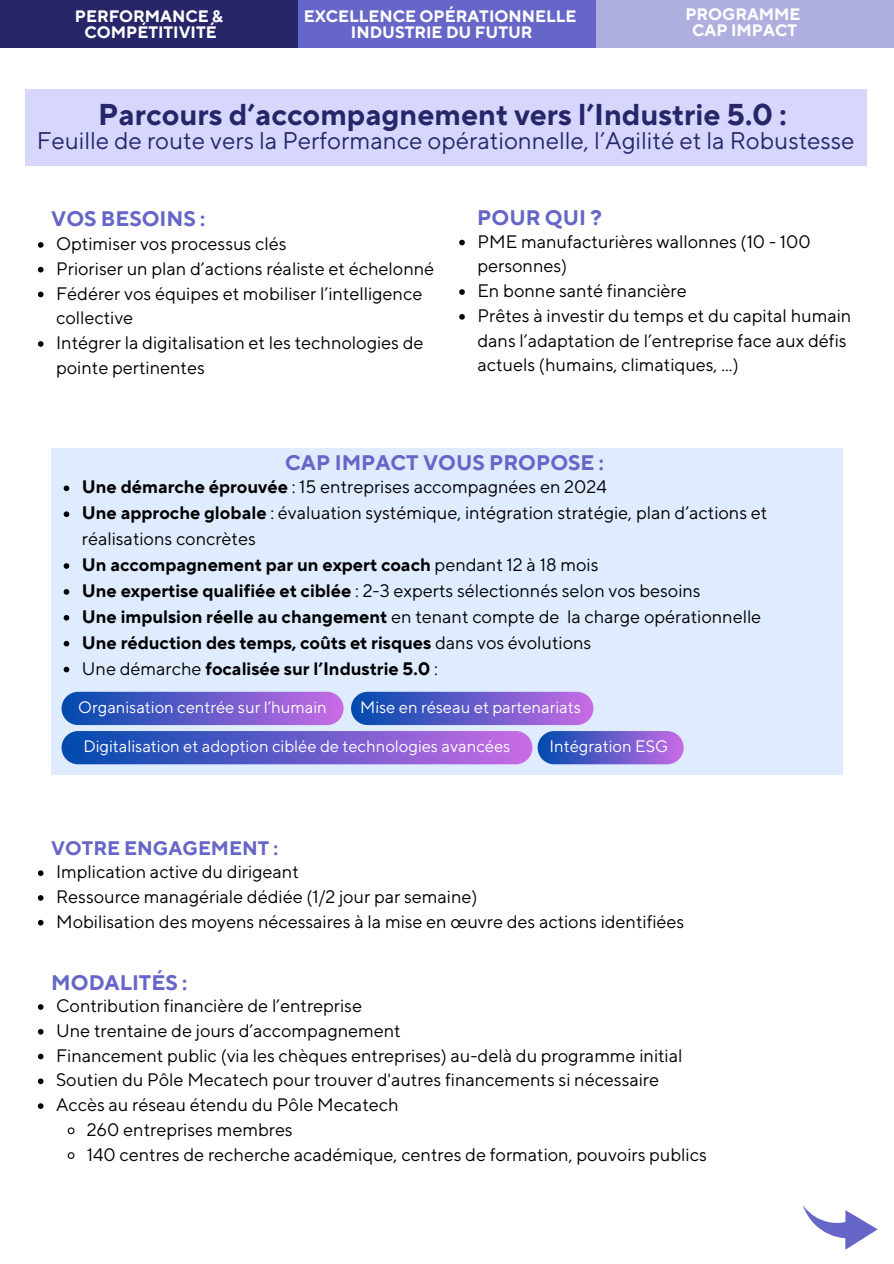
<style>
.page{position:relative;width:894px;height:1264px;background:#fff}
.page>*{position:absolute;margin:0;border:0;box-sizing:border-box;transform-origin:0 0}
.t1{font:700 30px "TT Norms Pro";color:#262668}
.t2{font:24px "TT Norms Pro";color:#262668}
.t3{font:700 21px "TT Norms Pro";color:#6666c9}
.t4{font:700 19.5px "TT Norms Pro";color:#6666c9}
.t5{font:18px/24.8px "TT Norms Pro";color:#000}
.t6{font:700 18px "TT Norms Pro";color:#000}
.t7{font:16.5px "TT Norms Pro";color:#fff}
.t8{font:700 16.5px/15.8px "TT Norms Pro";color:#fff;text-align:center}
.s1{color:#262669}
.s2{font-weight:700}
.s3{font-weight:400}
</style>
<div class="page">
<div style="left:0;top:0;width:298px;height:48px;background:#262669"></div>
<div style="left:298px;top:0;width:297px;height:48px;background:#6666c9"></div>
<div style="left:595px;top:0;width:298px;height:48px;background:#aeaedf"></div>
<div style="left:51px;top:448px;width:791px;height:326px;background:#dfecff"></div>
<div style="left:25px;top:89px;width:841px;height:77px;background:#d6d6ff"></div>
<div style="left:61px;top:691px;width:282px;height:34px;background:linear-gradient(to right,#024cae,#c76be5);border-radius:17px"></div>
<div style="left:537px;top:731px;width:146px;height:33px;background:linear-gradient(to right,#014cae,#c56ae4);border-radius:17px"></div>
<div style="left:61px;top:731px;width:471px;height:33px;background:linear-gradient(to right,#004aad,#c96ce5);border-radius:17px"></div>
<div style="left:351px;top:691px;width:242px;height:34px;background:linear-gradient(to right,#014bad,#c76ce5);border-radius:17px"></div>
<svg style="left:803px;top:1205px;width:74px;height:44px"></svg>
<svg style="left:38px;top:242px;width:5px;height:6px"></svg>
<svg style="left:38px;top:267px;width:5px;height:5px"></svg>
<svg style="left:38px;top:291px;width:5px;height:6px"></svg>
<svg style="left:38px;top:341px;width:5px;height:6px"></svg>
<svg style="left:64px;top:485px;width:5px;height:6px"></svg>
<svg style="left:64px;top:511px;width:5px;height:6px"></svg>
<svg style="left:64px;top:563px;width:5px;height:6px"></svg>
<svg style="left:64px;top:589px;width:5px;height:5px"></svg>
<svg style="left:64px;top:615px;width:5px;height:5px"></svg>
<svg style="left:64px;top:641px;width:5px;height:5px"></svg>
<svg style="left:64px;top:666px;width:5px;height:6px"></svg>
<svg style="left:459px;top:240px;width:5px;height:5px"></svg>
<svg style="left:459px;top:289px;width:5px;height:6px"></svg>
<svg style="left:459px;top:314px;width:5px;height:5px"></svg>
<svg style="left:38px;top:1004px;width:5px;height:5px"></svg>
<svg style="left:38px;top:1029px;width:5px;height:5px"></svg>
<svg style="left:38px;top:1053px;width:5px;height:6px"></svg>
<svg style="left:38px;top:1078px;width:5px;height:6px"></svg>
<svg style="left:38px;top:1103px;width:5px;height:5px"></svg>
<svg style="left:67px;top:1127px;width:8px;height:7px"></svg>
<svg style="left:67px;top:1152px;width:8px;height:7px"></svg>
<svg style="left:38px;top:870px;width:5px;height:6px"></svg>
<svg style="left:38px;top:895px;width:5px;height:5px"></svg>
<svg style="left:38px;top:919px;width:5px;height:6px"></svg>
<h3 class="t8" style="left:304px;top:9px;width:274px">EXCELLENCE OPÉRATIONNELLE<br>INDUSTRIE DU FUTUR</h3>
<h3 class="t8" style="left:75px;top:9px;width:149px">PERFORMANCE &amp;<br>COMPÉTITIVITÉ</h3>
<h1 class="t8" style="left:685px;top:7px;width:117px">PROGRAMME<br>CAP IMPACT</h1>
<h3 class="t1" style="left:98px;top:97px;width:689px">Parcours d’accompagnement vers l’Industrie 5.0 :</h3>
<h3 class="t2" style="left:37px;top:126px;width:819px"><span class="s1">Feuille de route</span> vers la Performance opérationnelle, l’Agilité et la Robustesse</h3>
<h2 class="t3" style="left:51px;top:206px;width:155px">VOS BESOINS :</h2>
<p class="t5" style="left:56px;top:232px;width:232px">Optimiser vos processus clés</p>
<p class="t5" style="left:56px;top:257px;width:379px">Prioriser un plan d’actions réaliste et échelonné</p>
<p class="t5" style="left:56px;top:281px;width:367px">Fédérer vos équipes et mobiliser l’intelligence collective</p>
<p class="t5" style="left:56px;top:331px;width:369px">Intégrer la digitalisation et les technologies de pointe pertinentes</p>
<p class="t3" style="left:477px;top:205px;width:126px">POUR QUI ?</p>
<p class="t5" style="left:477px;top:230px;width:335px">PME manufacturières wallonnes (10 - 100 personnes)</p>
<p class="t5" style="left:477px;top:279px;width:211px">En bonne santé financière</p>
<p class="t5" style="left:477px;top:304px;width:375px">Prêtes à investir du temps et du capital humain dans l’adaptation de l’entreprise face aux défis actuels (humains, climatiques, ...)</p>
<h2 class="t3" style="left:285px;top:450px;width:320px">CAP IMPACT VOUS PROPOSE :</h2>
<p class="t5" style="left:82px;top:475px;width:526px"><span class="s2">Une démarche éprouvée</span> : 15 entreprises accompagnées en 2024</p>
<p class="t5" style="left:82px;top:501px;width:686px;line-height:25.8px"><span class="s2">Une approche globale</span> : évaluation systémique, intégration stratégie, plan d’actions et réalisations concrètes</p>
<p class="t6" style="left:82px;top:554px;width:518px">Un accompagnement par un expert coach <span class="s3">pendant 12 à 18 mois</span></p>
<p class="t5" style="left:82px;top:579px;width:620px"><span class="s2">Une expertise qualifiée et ciblée</span> : 2-3 experts sélectionnés selon vos besoins</p>
<p class="t5" style="left:82px;top:605px;width:680px"><span class="s2">Une impulsion réelle au changement</span> en tenant compte de la charge opérationnelle</p>
<p class="t6" style="left:82px;top:631px;width:511px">Une réduction des temps, coûts et risques <span class="s3">dans vos évolutions</span></p>
<p class="t6" style="left:82px;top:657px;width:357px"><span class="s3">Une démarche</span> focalisée sur l’Industrie 5.0 <span class="s3">:</span></p>
<p class="t7" style="left:78px;top:697px;width:250px">Organisation centrée sur l’humain</p>
<p class="t7" style="left:83px;top:736px;width:428px">Digitalisation et adoption ciblée de technologies avancées</p>
<p class="t7" style="left:549px;top:736px;width:120px">Intégration ESG</p>
<p class="t7" style="left:360px;top:697px;width:222px">Mise en réseau et partenariats</p>
<p class="t4" style="left:51px;top:836px;width:228px">VOTRE ENGAGEMENT :</p>
<h2 class="t5" style="left:56px;top:860px;width:244px">Implication active du dirigeant</h2>
<p class="t5" style="left:56px;top:885px;width:423px">Ressource managériale dédiée (1/2 jour par semaine)</p>
<p class="t5" style="left:56px;top:909px;width:629px">Mobilisation des moyens nécessaires à la mise en œuvre des actions identifiées</p>
<p class="t3" style="left:51px;top:970px;width:137px">MODALITÉS :</p>
<p class="t5" style="left:56px;top:994px;width:307px">Contribution financière de l’entreprise</p>
<p class="t5" style="left:56px;top:1018px;width:346px">Une trentaine de jours d’accompagnement</p>
<p class="t5" style="left:56px;top:1043px;width:627px">Financement public (via les chèques entreprises) au-delà du programme initial</p>
<h2 class="t5" style="left:56px;top:1068px;width:604px">Soutien du Pôle Mecatech pour trouver d'autres financements si nécessaire</h2>
<h2 class="t5" style="left:56px;top:1093px;width:344px">Accès au réseau étendu du Pôle Mecatech</h2>
<p class="t5" style="left:87px;top:1117px;width:207px">260 entreprises membres</p>
<p class="t5" style="left:87px;top:1142px;width:621px">140 centres de recherche académique, centres de formation, pouvoirs publics</p>
</div>
